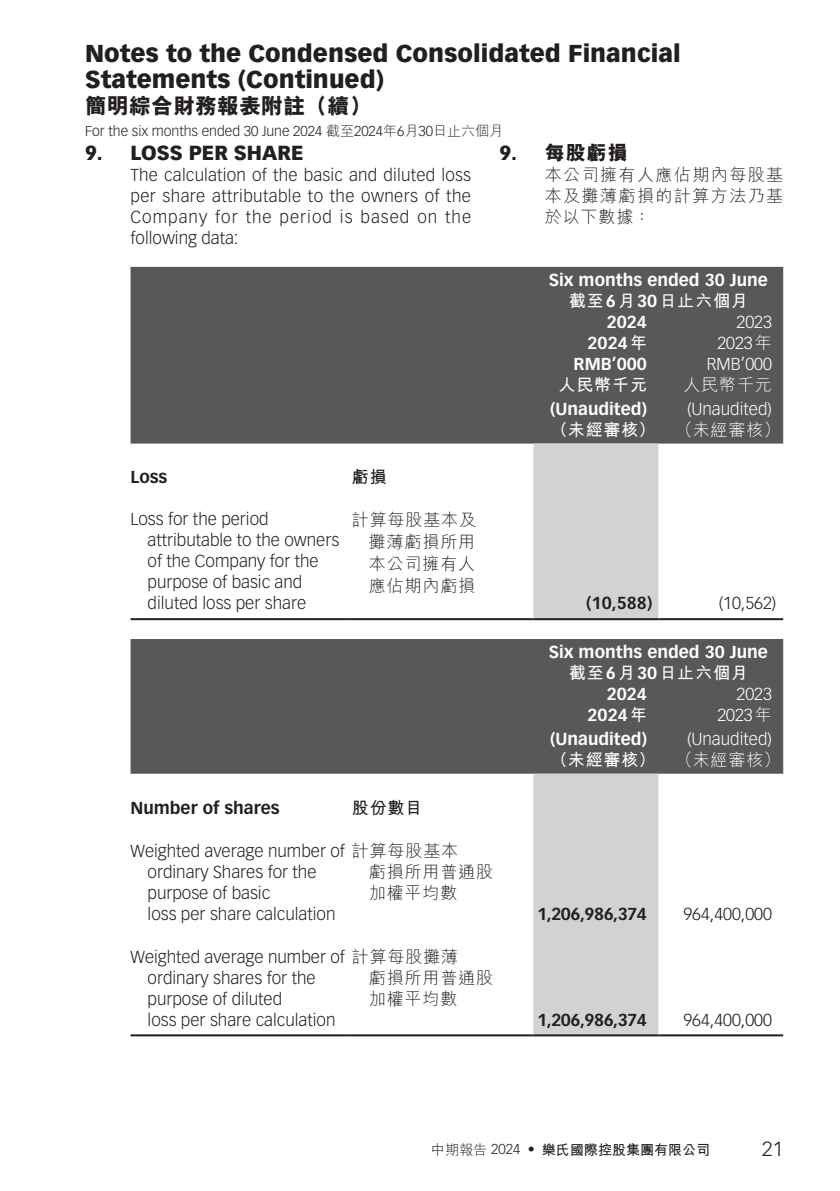
<style>
.page{position:relative;width:840px;height:1191px;background:#fff}
.page>*{position:absolute;margin:0;border:0;box-sizing:border-box;transform-origin:0 0}
.t1{font:900 24px/26px "Vectora LT Std";color:#231f20}
.t2{font:800 22px "M Hei HK";color:#231f20}
._01_H1{font:900 20px "Vectora LT Std";color:#231f20}
._01_H1-2{font:800 20px "M Hei HK";color:#231f20}
.t3{font:300 20px "Vectora LT Std";color:#231f20}
._50_Table_txt{font:300 17px "Vectora LT Std";color:#231f20}
._00_txt{font:300 17px/21px "Vectora LT Std";letter-spacing:.06em;color:#231f20;text-align:justify}
._50_Table_txt-2{font:700 17px "Vectora LT Std";color:#fff}
._50_Table_txt-3{font:300 17px "M Hei HK";letter-spacing:.05em;color:#231f20}
._50_Table_txt-4{font:300 17px "Vectora LT Std";color:#fff}
._50_Table_txt-5{font:700 17px "M Hei HK";letter-spacing:.05em;color:#fff}
._00_txt-2{font:300 17px/21px "M Hei HK";letter-spacing:.085em;color:#231f20;text-align:justify}
._50_Table_txt-6{font:700 17px "Vectora LT Std";color:#231f20}
._50_Table_txt-7{font:700 17px "Vectora LT Std";letter-spacing:-.03em;color:#231f20}
._50_Table_txt-8{font:300 17px "M Hei HK";letter-spacing:.05em;color:#fff}
._50_Table_txt-9{font:700 17px "M Hei HK";letter-spacing:.05em;color:#231f20}
.t4{font:300 14px "Vectora LT Std";color:#231f20}
.t5{font:700 14px "M Hei HK";color:#231f20}
.s1{font-family:"Vectora LT Std"}
.s2{font-family:"M Hei HK"}
.s3{font-family:"Vectora LT Std";font-weight:900}
.s4{font-weight:300}
.s5{font-family:"Vectora LT Std";font-weight:300}
</style>
<div class="page">
<div style="left:130px;top:267px;width:652px;height:176px;background:#57585a"></div>
<div style="left:533px;top:443px;width:125px;height:175px;background:#d1d2d4"></div>
<hr style="left:130px;top:618px;width:221px;height:2px;background:#231f20">
<hr style="left:351px;top:618px;width:182px;height:2px;background:#231f20">
<hr style="left:533px;top:618px;width:125px;height:2px;background:#231f20">
<hr style="left:658px;top:618px;width:124px;height:2px;background:#231f20">
<div style="left:130px;top:639px;width:652px;height:134px;background:#57585a"></div>
<div style="left:533px;top:773px;width:125px;height:261px;background:#d1d2d4"></div>
<hr style="left:130px;top:1034px;width:221px;height:2px;background:#231f20">
<hr style="left:351px;top:1034px;width:182px;height:2px;background:#231f20">
<hr style="left:533px;top:1034px;width:125px;height:2px;background:#231f20">
<hr style="left:658px;top:1034px;width:124px;height:2px;background:#231f20">
<h1 class="t1" style="left:85px;top:41px;width:596px">Notes to the Condensed Consolidated Financial<br>Statements (Continued)</h1>
<p class="t2" style="left:85px;top:95px;width:287px">簡明綜合財務報表附註（續）</p>
<p class="_01_H1" style="left:85px;top:140px;width:220px">9. LOSS PER SHARE</p>
<p class="_00_txt" style="left:130px;top:164px;width:342px">The calculation of the basic and diluted loss per share attributable to the owners of the Company for the period is based on the following data:</p>
<p class="_50_Table_txt-2" style="left:548px;top:269px;width:221px">Six months ended 30 June</p>
<p class="_50_Table_txt-5" style="left:568px;top:288px;width:180px">截至<span class="s1">6</span>月<span class="s1">30</span>日止六個月</p>
<p class="_50_Table_txt-2" style="left:606px;top:311px;width:42px">2024</p>
<p class="_50_Table_txt-4" style="left:736px;top:312px;width:37px">2023</p>
<p class="_50_Table_txt-2" style="left:587px;top:332px;width:61px">2024<span class="s2">年</span></p>
<p class="_50_Table_txt-4" style="left:717px;top:333px;width:56px">2023<span class="s2">年</span></p>
<p class="_50_Table_txt-2" style="left:573px;top:353px;width:75px">RMB’000</p>
<p class="_50_Table_txt-4" style="left:706px;top:354px;width:66px">RMB’000</p>
<p class="_50_Table_txt-5" style="left:558px;top:372px;width:90px">人民幣千元</p>
<p class="_50_Table_txt-8" style="left:683px;top:376px;width:90px">人民幣千元</p>
<p class="_50_Table_txt-2" style="left:550px;top:398px;width:98px">(Unaudited)</p>
<p class="_50_Table_txt-4" style="left:686px;top:399px;width:86px">(Unaudited)</p>
<p class="_50_Table_txt-5" style="left:550px;top:417px;width:106px">（未經審核）</p>
<p class="_50_Table_txt-8" style="left:675px;top:421px;width:106px">（未經審核）</p>
<p class="_50_Table_txt-6" style="left:130px;top:467px;width:38px">Loss</p>
<p class="_50_Table_txt-9" style="left:351px;top:465px;width:36px">虧損</p>
<p class="_50_Table_txt" style="left:130px;top:509px;width:139px">Loss for the period</p>
<p class="_50_Table_txt" style="left:147px;top:530px;width:193px">attributable to the owners</p>
<p class="_50_Table_txt" style="left:147px;top:551px;width:173px">of the Company for the</p>
<p class="_50_Table_txt" style="left:147px;top:572px;width:156px">purpose of basic and</p>
<p class="_50_Table_txt" style="left:147px;top:593px;width:160px">diluted loss per share</p>
<p class="t4" style="left:85px;top:123px;width:419px">For the six months ended 30 June 2024 <span class="s2">截至</span>2024<span class="s2">年</span>6<span class="s2">月</span>30<span class="s2">日止六個月</span></p>
<p class="_01_H1-2" style="left:499px;top:142px;width:130px"><span class="s3">9.</span> 每股虧損</p>
<p class="_00_txt-2" style="left:544px;top:164px;width:240px">本公司擁有人應佔期內每股基本及攤薄虧損的計算方法乃基於以下數據：</p>
<p class="_50_Table_txt-3" style="left:351px;top:511px;width:126px">計算每股基本及</p>
<p class="_50_Table_txt-3" style="left:368px;top:533px;width:108px">攤薄虧損所用</p>
<p class="_50_Table_txt-3" style="left:368px;top:555px;width:108px">本公司擁有人</p>
<p class="_50_Table_txt-3" style="left:368px;top:577px;width:108px">應佔期內虧損</p>
<p class="_50_Table_txt-6" style="left:586px;top:593px;width:68px">(10,588)</p>
<p class="_50_Table_txt" style="left:718px;top:593px;width:59px">(10,562)</p>
<p class="_50_Table_txt-2" style="left:548px;top:641px;width:221px">Six months ended 30 June</p>
<p class="_50_Table_txt-5" style="left:568px;top:660px;width:180px">截至<span class="s1">6</span>月<span class="s1">30</span>日止六個月</p>
<p class="_50_Table_txt-2" style="left:606px;top:683px;width:42px">2024</p>
<p class="_50_Table_txt-4" style="left:736px;top:684px;width:37px">2023</p>
<p class="_50_Table_txt-2" style="left:587px;top:704px;width:61px">2024<span class="s2">年</span></p>
<p class="_50_Table_txt-4" style="left:717px;top:705px;width:56px">2023<span class="s2">年</span></p>
<p class="_50_Table_txt-2" style="left:550px;top:728px;width:98px">(Unaudited)</p>
<p class="_50_Table_txt-4" style="left:686px;top:729px;width:86px">(Unaudited)</p>
<p class="_50_Table_txt-5" style="left:550px;top:747px;width:106px">（未經審核）</p>
<p class="_50_Table_txt-8" style="left:675px;top:751px;width:106px">（未經審核）</p>
<p class="_50_Table_txt-6" style="left:130px;top:797px;width:150px">Number of shares</p>
<p class="_50_Table_txt-9" style="left:351px;top:795px;width:72px">股份數目</p>
<p class="_50_Table_txt" style="left:130px;top:840px;width:329px">Weighted average number of <span class="s2">計算每股基本</span></p>
<p class="_50_Table_txt" style="left:147px;top:861px;width:170px">ordinary Shares for the</p>
<p class="_50_Table_txt" style="left:147px;top:882px;width:124px">purpose of basic</p>
<p class="_50_Table_txt" style="left:147px;top:903px;width:189px">loss per share calculation</p>
<p class="_50_Table_txt-3" style="left:368px;top:862px;width:126px">虧損所用普通股</p>
<p class="_50_Table_txt-3" style="left:368px;top:883px;width:90px">加權平均數</p>
<p class="_50_Table_txt" style="left:130px;top:946px;width:329px">Weighted average number of <span class="s2">計算每股攤薄</span></p>
<p class="_50_Table_txt" style="left:147px;top:967px;width:169px">ordinary shares for the</p>
<p class="_50_Table_txt" style="left:147px;top:988px;width:136px">purpose of diluted</p>
<p class="_50_Table_txt" style="left:147px;top:1009px;width:189px">loss per share calculation</p>
<p class="_50_Table_txt-3" style="left:368px;top:968px;width:126px">虧損所用普通股</p>
<p class="_50_Table_txt-3" style="left:368px;top:989px;width:90px">加權平均數</p>
<p class="_50_Table_txt-7" style="left:537px;top:903px;width:111px">1,206,986,374</p>
<p class="_50_Table_txt" style="left:683px;top:903px;width:90px">964,400,000</p>
<p class="_50_Table_txt-7" style="left:537px;top:1009px;width:111px">1,206,986,374</p>
<p class="_50_Table_txt" style="left:683px;top:1009px;width:90px">964,400,000</p>
<p class="t5" style="left:431px;top:1139px;width:280px"><span class="s4">中期報告</span> <span class="s5">2024 •</span> 樂氏國際控股集團有限公司</p>
<p class="t3" style="left:761px;top:1137px;width:22px">21</p>
</div>
